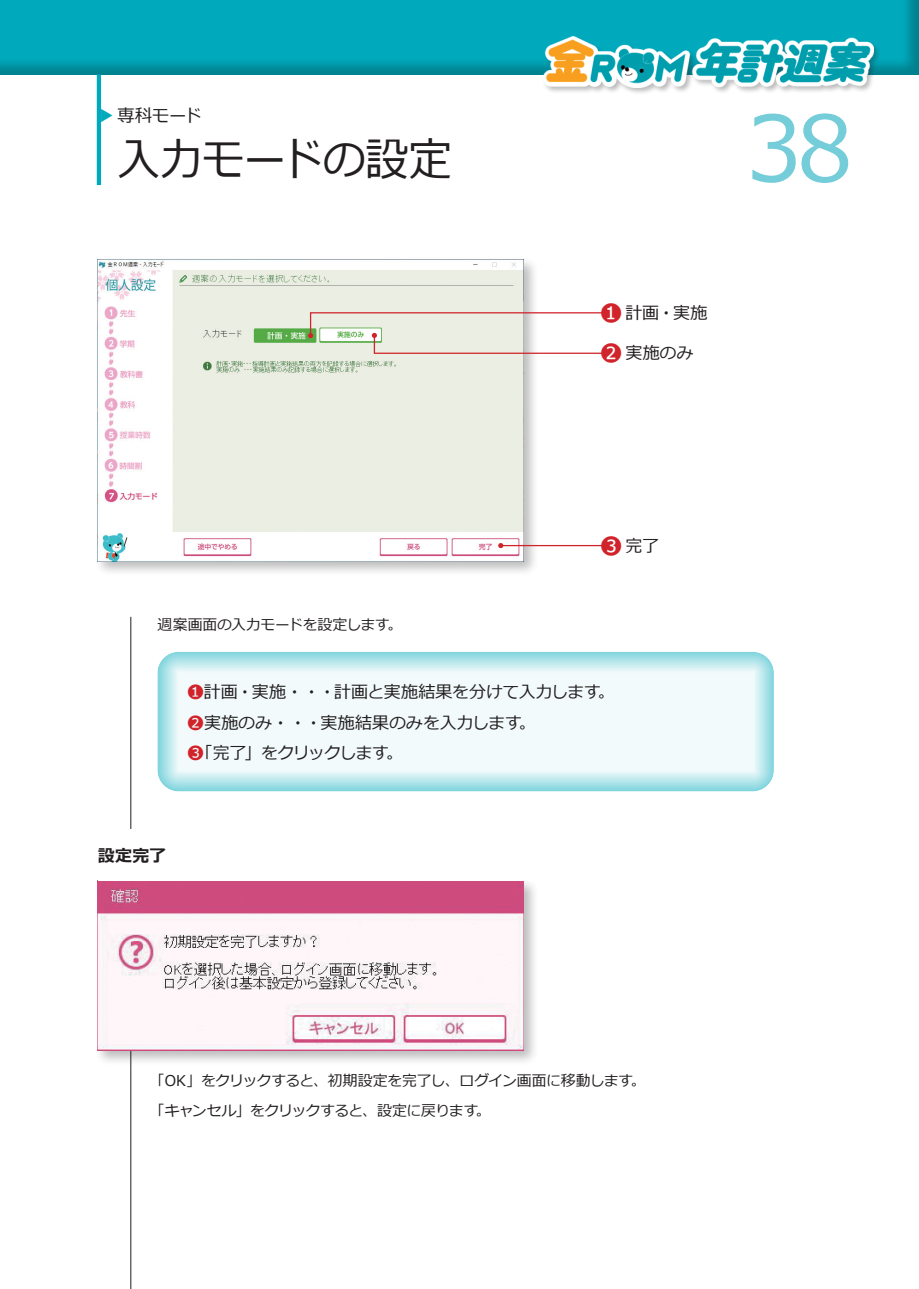
<style>
.page{position:relative;width:919px;height:1289px;background:#fff}
.page>*{position:absolute;margin:0;border:0;box-sizing:border-box;transform-origin:0 0}
.t1{font:90.3px "Meiryo UI";color:#74cdd9}
.t2{font:45.75px "Meiryo";letter-spacing:-.02em;color:#231f20;scale:.95 1}
.t3{font:17.7px "Meiryo";letter-spacing:-.03em;color:#231f20}
.t4{font:16.95px/30.6px "Meiryo";letter-spacing:-.01em;color:#231f20}
.t5{font:700 16.95px "Meiryo";color:#231f20}
.t6{font:14.85px/30.6px "Meiryo";letter-spacing:-.04em;color:#231f20}
.t7{font:14.85px "Meiryo";letter-spacing:-.02em;color:#231f20}
.s1{color:#00aabc}
.s2{font-size:22.35px;color:#d1232a}
.s3{color:#d1232a}
</style>
<div class="page">
<div style="left:0;top:0;width:918px;height:77px;background:#231f20;opacity:.28"></div>
<hr style="left:97px;top:77px;width:4px;height:106px;background:#00aabc">
<div style="left:542px;top:35px;width:339px;height:60px;background:#231f20;opacity:.3"></div>
<img style="left:543px;top:37px;width:330px;height:50px">
<div style="left:94px;top:256px;width:444px;height:320px;background:#231f20;opacity:.3"></div>
<img style="left:98px;top:259px;width:425px;height:302px">
<hr style="left:130px;top:617px;width:1px;height:671px;background:#231f20">
<div style="left:144px;top:642px;width:644px;height:151px;background:#fff;opacity:.95"></div>
<div style="left:94px;top:877px;width:444px;height:189px;background:#231f20;opacity:.3"></div>
<img style="left:98px;top:880px;width:425px;height:170px">
<div style="left:98px;top:829px;width:582px;height:51px;background:#fff"></div>
<svg style="left:308px;top:311px;width:295px;height:43px"></svg>
<hr style="left:500px;top:545px;width:102px;height:1px;background:#d1232a">
<svg style="left:498px;top:543px;width:5px;height:5px"></svg>
<p class="t3" style="left:97px;top:103px;width:107px"><span class="s1">▶</span> 専科モード</p>
<h2 class="t2" style="left:117px;top:128px;width:354px">入力モードの設定</h2>
<h1 class="t1" style="left:745px;top:86px;width:109px">38</h1>
<p class="t4" style="left:600px;top:299px;width:109px"><span class="s2">❶</span>計画・実施</p>
<p class="t4" style="left:600px;top:338px;width:95px"><span class="s2">❷</span> 実施のみ</p>
<p class="t7" style="left:157px;top:614px;width:246px">週案画面の入力モードを設定します。</p>
<p class="t4" style="left:600px;top:531px;width:60px"><span class="s2">❸</span>完了</p>
<p class="t4" style="left:187px;top:677px;width:429px"><span class="s3">❶</span>計画・実施・・・計画と実施結果を分けて入力します。<br><span class="s3">❷</span>実施のみ・・・実施結果のみを入力します。<br><span class="s3">❸</span>「完了」をクリックします。</p>
<p class="t5" style="left:98px;top:843px;width:70px">設定完了</p>
<p class="t6" style="left:150px;top:1065px;width:497px">「OK」をクリックすると、初期設定を完了し、ログイン画面に移動します。「キャンセル」をクリックすると、設定に戻ります。</p>
</div>
